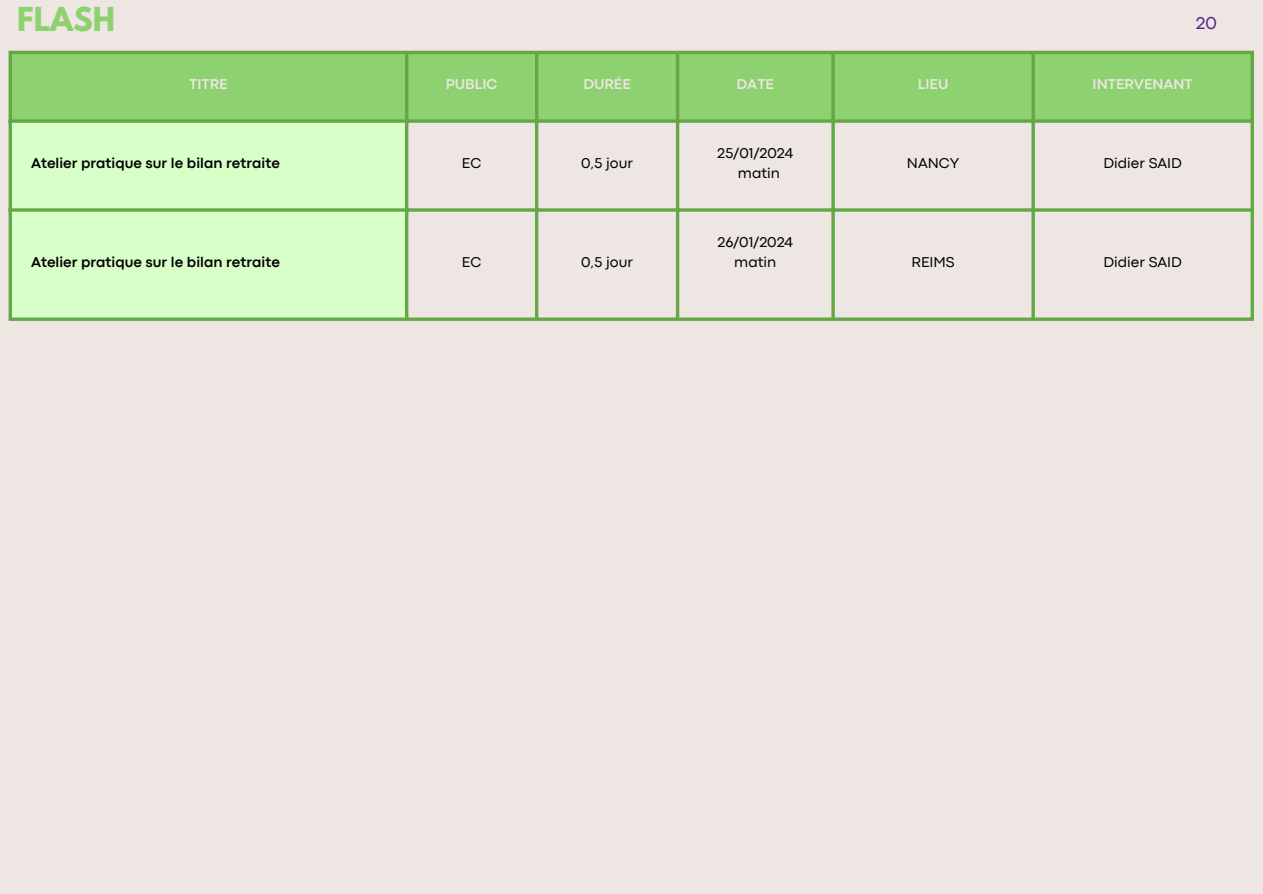
<style>
.page{position:relative;width:1263px;height:894px;background:#fff}
.page>*{position:absolute;margin:0;border:0;box-sizing:border-box;transform-origin:0 0}
.t1{font:700 29.25px "League Spartan";color:#8dd170}
.t2{font:18px "Codec Pro";color:#582492}
.t3{font:14.85px/20.2px "Codec Pro";color:#000;text-align:center}
.t4{font:700 14.85px "Codec Pro";color:#000}
.t5{font:700 14.85px "Codec Pro";color:#ede6e2}
</style>
<div class="page">
<div style="left:0;top:0;width:1263px;height:893px;background:#ede6e2"></div>
<div style="left:12px;top:54px;width:1238px;height:65px;background:#8dd170"></div>
<div style="left:12px;top:123px;width:393px;height:194px;background:#d9ffc8"></div>
<hr style="left:9px;top:54px;width:3px;height:263px;background:#63a845">
<hr style="left:405px;top:54px;width:3px;height:263px;background:#63a845">
<hr style="left:535px;top:54px;width:3px;height:263px;background:#63a845">
<hr style="left:676px;top:54px;width:3px;height:263px;background:#63a845">
<svg style="left:831px;top:54px;width:4px;height:263px"></svg>
<svg style="left:1031px;top:54px;width:4px;height:263px"></svg>
<svg style="left:1250px;top:54px;width:4px;height:263px"></svg>
<hr style="left:9px;top:51px;width:1245px;height:3px;background:#63a845">
<svg style="left:12px;top:119px;width:1242px;height:4px;background:#6daf50"></svg>
<svg style="left:12px;top:208px;width:1242px;height:4px;background:#76b25b"></svg>
<svg style="left:9px;top:317px;width:1245px;height:4px;background:#76b25b"></svg>
<p class="t1" style="left:17px;top:5px;width:99px">FLASH</p>
<p class="t2" style="left:1196px;top:16px;width:23px">20</p>
<p class="t5" style="left:189px;top:79px;width:40px">TITRE</p>
<p class="t5" style="left:446px;top:79px;width:53px">PUBLIC</p>
<p class="t5" style="left:583px;top:79px;width:49px">DURÉE</p>
<p class="t5" style="left:737px;top:79px;width:39px">DATE</p>
<p class="t5" style="left:918px;top:79px;width:32px">LIEU</p>
<p class="t5" style="left:1092px;top:79px;width:102px">INTERVENANT</p>
<p class="t4" style="left:31px;top:157px;width:250px">Atelier pratique sur le bilan retraite</p>
<p class="t3" style="left:462px;top:154px;width:21px">EC</p>
<p class="t3" style="left:581px;top:154px;width:53px">0,5 jour</p>
<p class="t4" style="left:31px;top:256px;width:250px">Atelier pratique sur le bilan retraite</p>
<p class="t3" style="left:462px;top:253px;width:21px">EC</p>
<p class="t3" style="left:581px;top:253px;width:53px">0,5 jour</p>
<p class="t3" style="left:717px;top:144px;width:78px">25/01/2024</p>
<p class="t3" style="left:738px;top:164px;width:44px">matin</p>
<p class="t3" style="left:717px;top:232px;width:77px">26/01/2024 matin</p>
<p class="t3" style="left:907px;top:154px;width:54px">NANCY</p>
<p class="t3" style="left:1103px;top:154px;width:80px">Didier SAID</p>
<p class="t3" style="left:912px;top:253px;width:45px">REIMS</p>
<p class="t3" style="left:1103px;top:253px;width:80px">Didier SAID</p>
</div>
